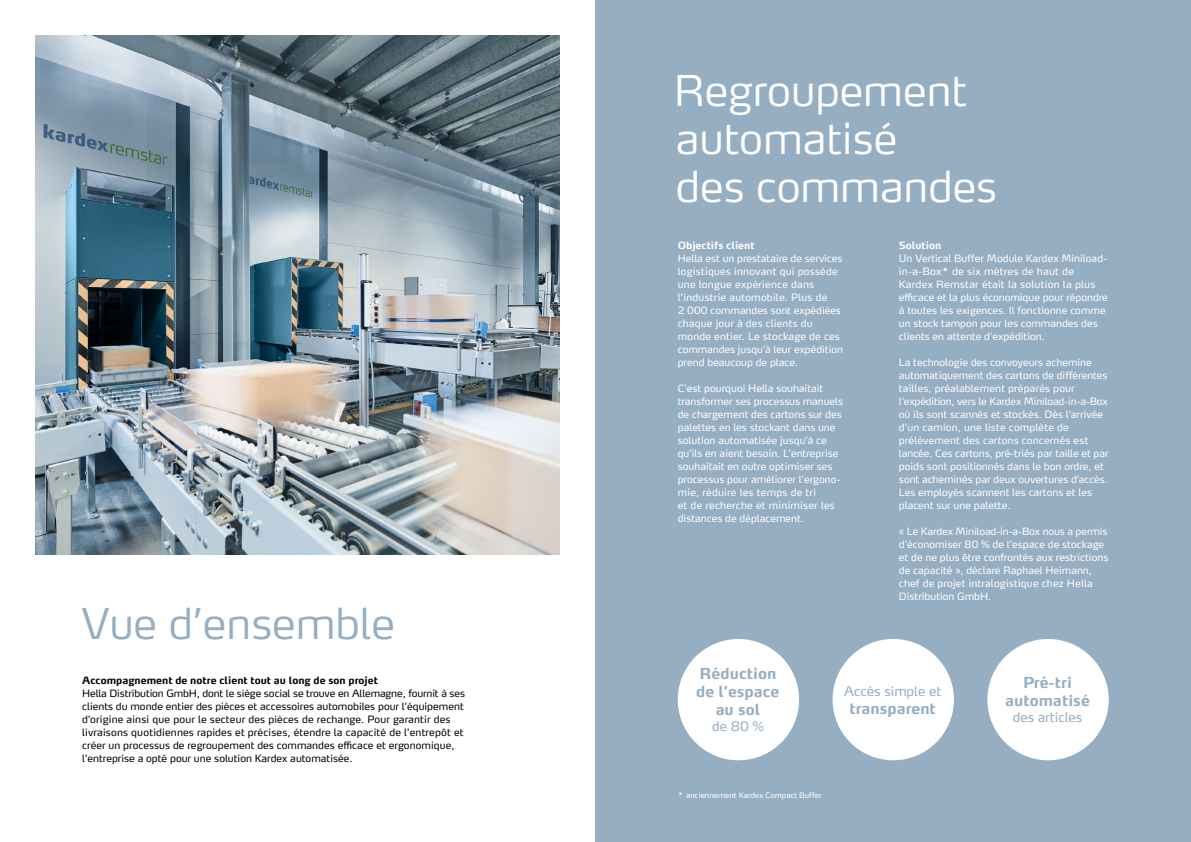
<style>
.page{position:relative;width:1191px;height:842px;background:#fff}
.page>*{position:absolute;margin:0;border:0;box-sizing:border-box;transform-origin:0 0}
.t1{font:300 42px/48px "Max Pro";color:#fff}
.t2{font:300 42px "Max Pro";color:#96aec2}
.t3{font:700 15px/18px "Max Pro";color:#96aec2;text-align:center}
.t4{font:13px "Max Pro";color:#96aec2}
.t5{font:10px/13px "Max Pro";color:#fff}
.t6{font:10px/13px "Max Pro";letter-spacing:.005em;color:#000}
.t7{font:700 10px "Max Pro";color:#000}
.t8{font:700 10px "Max Pro";color:#fff}
.t9{font:7.5px "Max Pro";color:#fff}
</style>
<div class="page">
<div style="left:595px;top:0;width:596px;height:842px;background:#96aec2"></div>
<img style="left:36px;top:36px;width:524px;height:518px">
<div style="left:677px;top:639px;width:122px;height:121px;background:#fff;border-radius:50%"></div>
<div style="left:832px;top:639px;width:122px;height:121px;background:#fff;border-radius:50%"></div>
<div style="left:987px;top:639px;width:121px;height:121px;background:#fff;border-radius:50%"></div>
<h1 class="t2" style="left:81px;top:588px;width:315px">Vue d’ensemble</h1>
<p class="t7" style="left:82px;top:672px;width:297px">Accompagnement de notre client tout au long de son projet</p>
<p class="t6" style="left:82px;top:686px;width:384px">Hella Distribution GmbH, dont le siège social se trouve en Allemagne, fournit à ses clients du monde entier des pièces et accessoires automobiles pour l’équipement d’origine ainsi que pour le secteur des pièces de rechange. Pour garantir des livraisons quotidiennes rapides et précises, étendre la capacité de l’entrepôt et créer un processus de regroupement des commandes efficace et ergonomique, l’entreprise a opté pour une solution Kardex automatisée.</p>
<h1 class="t1" style="left:674px;top:62px;width:325px">Regroupement automatisé<br>des commandes</h1>
<p class="t8" style="left:899px;top:236px;width:44px">Solution</p>
<p class="t5" style="left:899px;top:251px;width:210px">Un Vertical Buffer Module Kardex Miniload&shy;in-a-Box* de six mètres de haut de Kardex Remstar était la solution la plus efficace et la plus économique pour répondre à toutes les exigences. Il fonctionne comme un stock tampon pour les commandes des clients en attente d’expédition.</p>
<p class="t5" style="left:899px;top:355px;width:211px">La technologie des convoyeurs achemine automatiquement des cartons de différentes tailles, préalablement préparés pour l’expédition, vers le Kardex Miniload-in-a-Box où ils sont scannés et stockés. Dès l’arrivée d’un camion, une liste complète de prélèvement des cartons concernés est lancée. Ces cartons, pré-triés par taille et par poids sont positionnés dans le bon ordre, et sont acheminés par deux ouvertures d’accès.<br>Les employés scannent les cartons et les placent sur une palette.</p>
<p class="t5" style="left:899px;top:524px;width:211px">« Le Kardex Miniload-in-a-Box nous a permis d’économiser 80 % de l’espace de stockage et de ne plus être confrontés aux restrictions de capacité », déclare Raphael Heimann, chef de projet intralogistique chez Hella Distribution GmbH.</p>
<p class="t8" style="left:678px;top:236px;width:78px">Objectifs client</p>
<p class="t5" style="left:678px;top:251px;width:167px">Hella est un prestataire de services logistiques innovant qui possède une longue expérience dans l’industrie automobile. Plus de<br>2 000 commandes sont expédiées chaque jour à des clients du monde entier. Le stockage de ces commandes jusqu’à leur expédition prend beaucoup de place.</p>
<p class="t5" style="left:678px;top:381px;width:167px">C’est pourquoi Hella souhaitait transformer ses processus manuels de chargement des cartons sur des palettes en les stockant dans une solution automatisée jusqu’à ce qu’ils en aient besoin. L’entreprise souhaitait en outre optimiser ses processus pour améliorer l’ergono&shy;mie, réduire les temps de tri<br>et de recherche et minimiser les distances de déplacement.</p>
<h2 class="t3" style="left:696px;top:663px;width:85px">Réduction de l’espace au sol</h2>
<h3 class="t4" style="left:712px;top:716px;width:53px">de 80 %</h3>
<h3 class="t4" style="left:844px;top:680px;width:99px">Accès simple et</h3>
<h2 class="t3" style="left:849px;top:697px;width:88px">transparent</h2>
<p class="t9" style="left:677px;top:789px;width:145px">* anciennement Kardex Compact Buffer</p>
<h2 class="t3" style="left:1005px;top:672px;width:86px">Pré-tri automatisé</h2>
<h3 class="t4" style="left:1012px;top:707px;width:71px">des articles</h3>
</div>
